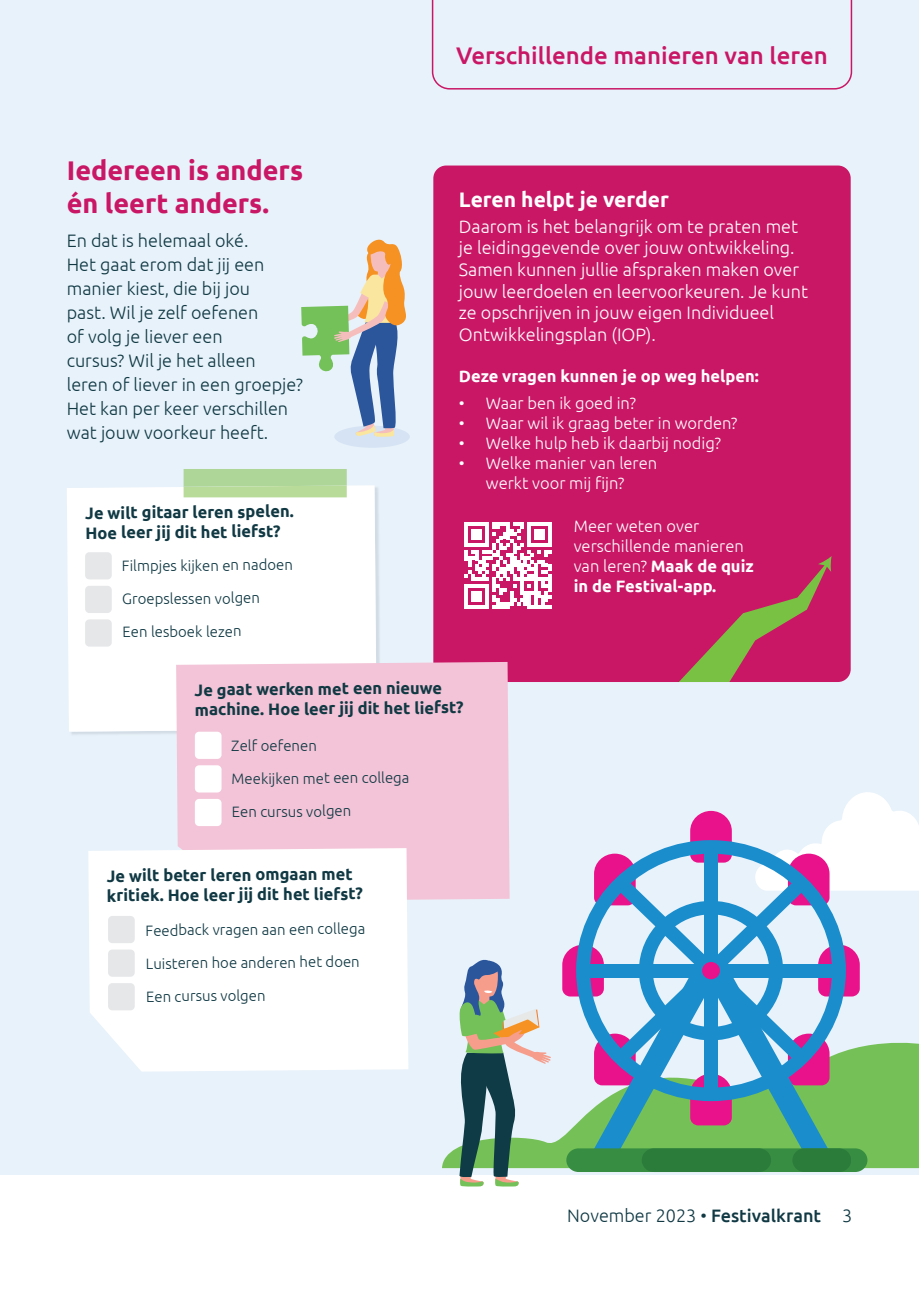
<style>
.page{position:relative;width:919px;height:1289px;background:#fff}
.page>*{position:absolute;margin:0;border:0;box-sizing:border-box;transform-origin:0 0}
.t1{font:700 27px/32.4px "Ubuntu";color:#c91766}
.t2{font:500 24px "Ubuntu";color:#c91766}
.t3{font:700 21px "Ubuntu";color:#fff}
.t4{font:300 18px/24px "Ubuntu";color:#103944}
.t5{font:300 18px/21.6px "Ubuntu";color:#fff}
.t6{font:300 16.5px/19.8px "Ubuntu";color:#fff;text-align:center}
.t7{font:700 16.5px/19.8px "Ubuntu";color:#103944}
.t8{font:700 16.5px "Ubuntu";color:#fff}
.t9{font:300 15px/33px "Ubuntu";color:#103944}
.s1{font-weight:700}
.s2{font-weight:500}
</style>
<div class="page">
<div style="left:0;top:0;width:918px;height:1174px;background:#e8f2fa"></div>
<svg style="left:432px;top:0;width:420px;height:90px"></svg>
<div style="left:433px;top:165px;width:417px;height:517px;background:#c91766;border-radius:13px"></div>
<div style="left:67px;top:485px;width:309px;height:246px;background:#fff"></div>
<div style="left:176px;top:662px;width:333px;height:238px;background:#f3c4d7"></div>
<div style="left:88px;top:848px;width:320px;height:223px;background:#fff"></div>
<svg style="left:183px;top:469px;width:164px;height:28px;background:#b3d89a"></svg>
<div style="left:334px;top:425px;width:76px;height:23px;background:#d5e3f4;border-radius:50%"></div>
<svg style="left:301px;top:239px;width:108px;height:198px"></svg>
<svg style="left:442px;top:1125px;width:476px;height:43px;background:#83c76c"></svg>
<svg style="left:562px;top:792px;width:356px;height:333px"></svg>
<svg style="left:593px;top:956px;width:235px;height:192px"></svg>
<div style="left:702px;top:962px;width:18px;height:17px;background:#ea128a;border-radius:50%"></div>
<div style="left:566px;top:1148px;width:301px;height:23px;background:#378d41;border-radius:12px"></div>
<svg style="left:792px;top:1148px;width:59px;height:23px"></svg>
<div style="left:641px;top:1148px;width:130px;height:23px;background:#2b7b3b;border-radius:12px"></div>
<svg style="left:455px;top:959px;width:96px;height:227px"></svg>
<svg style="left:679px;top:556px;width:152px;height:126px"></svg>
<div style="left:85px;top:552px;width:27px;height:27px;background:#e6e7e9;border-radius:4px"></div>
<div style="left:85px;top:586px;width:27px;height:27px;background:#e6e7e9;border-radius:4px"></div>
<div style="left:85px;top:619px;width:27px;height:27px;background:#e6e7e9;border-radius:4px"></div>
<div style="left:108px;top:915px;width:27px;height:28px;background:#e6e7e9;border-radius:4px"></div>
<div style="left:108px;top:949px;width:27px;height:27px;background:#e6e7e9;border-radius:4px"></div>
<div style="left:108px;top:983px;width:27px;height:27px;background:#e6e7e9;border-radius:4px"></div>
<div style="left:195px;top:731px;width:26px;height:28px;background:#fff;border-radius:4px"></div>
<div style="left:195px;top:765px;width:26px;height:27px;background:#fff;border-radius:4px"></div>
<div style="left:195px;top:798px;width:26px;height:28px;background:#fff;border-radius:4px"></div>
<svg style="left:464px;top:522px;width:87px;height:86px"></svg>
<h1 class="t1" style="left:67px;top:154px;width:238px">Iedereen is anders én leert anders.</h1>
<p class="t4" style="left:67px;top:228px;width:237px">En dat is helemaal oké.<br>Het gaat erom dat jij een manier kiest, die bij jou<br>past. Wil je zelf oefenen<br>of volg je liever een<br>cursus? Wil je het alleen<br>leren of liever in een groepje?<br>Het kan per keer verschillen wat jouw voorkeur heeft.</p>
<p class="t7" style="left:85px;top:504px;width:210px;rotate:-1deg">Je wilt gitaar leren spelen.<br>Hoe leer jij dit het liefst?</p>
<p class="t9" style="left:121px;top:550px;width:173px;rotate:-1deg">Filmpjes kijken en nadoen<br>Groepslessen volgen<br>Een lesboek lezen</p>
<h2 class="t2" style="left:456px;top:40px;width:373px">Verschillende manieren van leren</h2>
<p class="t3" style="left:459px;top:187px;width:212px">Leren helpt je verder</p>
<p class="t5" style="left:459px;top:215px;width:350px">Daarom is het belangrijk om te praten met je leidinggevende over jouw ontwikkeling.<br>Samen kunnen jullie afspraken maken over jouw leerdoelen en leervoorkeuren. Je kunt ze opschrijven in jouw eigen Individueel Ontwikkelingsplan (IOP).</p>
<p class="t8" style="left:459px;top:366px;width:301px">Deze vragen kunnen je op weg helpen:</p>
<p class="t6" style="left:459px;top:393px;width:179px">• Waar ben ik goed in?</p>
<p class="t6" style="left:459px;top:413px;width:280px">• Waar wil ik graag beter in worden?</p>
<p class="t6" style="left:459px;top:433px;width:264px">• Welke hulp heb ik daarbij nodig?</p>
<p class="t6" style="left:459px;top:452px;width:200px">• Welke manier van leren werkt voor mij fijn?</p>
<p class="t6" style="left:573px;top:516px;width:181px;text-align:left">Meer weten over verschillende manieren van leren? <span class="s1">Maak de quiz in de Festival-app.</span></p>
<p class="t7" style="left:194px;top:680px;width:270px;rotate:-1deg">Je gaat werken met een nieuwe machine. Hoe leer jij dit het liefst?</p>
<p class="t9" style="left:231px;top:729px;width:87px;rotate:-1deg">Zelf oefenen</p>
<p class="t9" style="left:231px;top:763px;width:180px;rotate:-1deg">Meekijken met een collega<br>Een cursus volgen</p>
<p class="t7" style="left:106px;top:866px;width:257px;rotate:-1deg">Je wilt beter leren omgaan met kritiek. Hoe leer jij dit het liefst?</p>
<p class="t9" style="left:145px;top:914px;width:222px;rotate:-1deg">Feedback vragen aan een collega<br>Luisteren hoe anderen het doen<br>Een cursus volgen</p>
<p class="t4" style="left:567px;top:1203px;width:286px">November 2023 • <span class="s2">Festivalkrant</span> 3</p>
</div>
